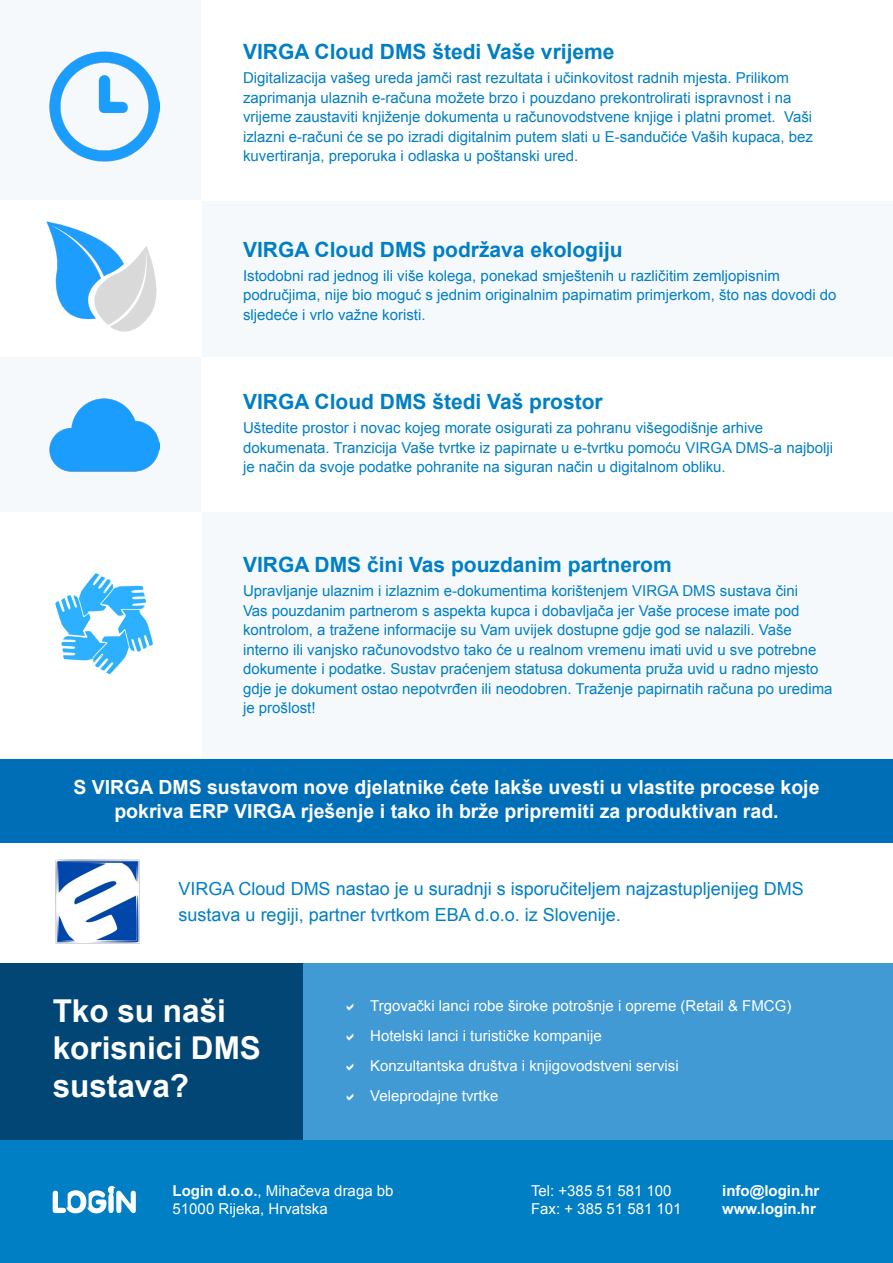
<style>
.page{position:relative;width:893px;height:1263px;background:#fff}
.page>*{position:absolute;margin:0;border:0;box-sizing:border-box;transform-origin:0 0}
.t1{font:700 31.5px/37.8px "Arial";color:#fff}
.t2{font:700 21px "Arial";color:#007fc5}
.t3{font:700 19.5px/24px "Arial";color:#fff;text-align:center}
.t4{font:18px/25.5px "Arial";color:#007fc5}
.t5{font:15px/19.5px "Arial";color:#007fc5}
.t6{font:15px/18px "Arial";color:#fff}
.t7{font:700 15px/18px "Arial";color:#fff}
.s1{font-weight:700}
</style>
<div class="page">
<div style="left:302px;top:963px;width:591px;height:177px;background:#429ad4"></div>
<div style="left:0;top:963px;width:302px;height:177px;background:#014675"></div>
<div style="left:0;top:0;width:202px;height:200px;background:#f6f9fc"></div>
<img style="left:49px;top:52px;width:110px;height:109px">
<div style="left:202px;top:200px;width:691px;height:157px;background:#f6f9fc"></div>
<img style="left:46px;top:221px;width:110px;height:110px">
<div style="left:0;top:357px;width:202px;height:155px;background:#f6f9fc"></div>
<img style="left:49px;top:398px;width:110px;height:74px">
<div style="left:202px;top:512px;width:691px;height:247px;background:#f6f9fc"></div>
<img style="left:55px;top:573px;width:98px;height:102px">
<img style="left:55px;top:860px;width:84px;height:84px">
<div style="left:0;top:759px;width:893px;height:84px;background:#006db7"></div>
<div style="left:0;top:1140px;width:893px;height:123px;background:#007fc5"></div>
<svg style="left:53px;top:1186px;width:83px;height:27px"></svg>
<p class="t2" style="left:243px;top:38px;width:373px">VIRGA Cloud DMS štedi Vaše vrijeme</p>
<p class="t5" style="left:243px;top:69px;width:571px">Digitalizacija vašeg ureda jamči rast rezultata i učinkovitost radnih mjesta. Prilikom zaprimanja ulaznih e-računa možete brzo i pouzdano prekontrolirati ispravnost i na vrijeme zaustaviti knjiženje dokumenta u računovodstvene knjige i platni promet. Vaši izlazni e-računi će se po izradi digitalnim putem slati u E-sandučiće Vaših kupaca, bez kuvertiranja, preporuka i odlaska u poštanski ured.</p>
<p class="t2" style="left:243px;top:235px;width:381px">VIRGA Cloud DMS podržava ekologiju</p>
<p class="t5" style="left:243px;top:266px;width:595px">Istodobni rad jednog ili više kolega, ponekad smještenih u različitim zemljopisnim područjima, nije bio moguć s jednim originalnim papirnatim primjerkom, što nas dovodi do sljedeće i vrlo važne koristi.</p>
<p class="t2" style="left:243px;top:388px;width:361px">VIRGA Cloud DMS štedi Vaš prostor</p>
<p class="t5" style="left:243px;top:418px;width:591px">Uštedite prostor i novac kojeg morate osigurati za pohranu višegodišnje arhive dokumenata. Tranzicija Vaše tvrtke iz papirnate u e-tvrtku pomoću VIRGA DMS-a najbolji je način da svoje podatke pohranite na siguran način u digitalnom obliku.</p>
<p class="t2" style="left:243px;top:551px;width:430px">VIRGA DMS čini Vas pouzdanim partnerom</p>
<p class="t5" style="left:243px;top:581px;width:591px">Upravljanje ulaznim i izlaznim e-dokumentima korištenjem VIRGA DMS sustava čini<br>Vas pouzdanim partnerom s aspekta kupca i dobavljača jer Vaše procese imate pod kontrolom, a tražene informacije su Vam uvijek dostupne gdje god se nalazili. Vaše interno ili vanjsko računovodstvo tako će u realnom vremenu imati uvid u sve potrebne dokumente i podatke. Sustav praćenjem statusa dokumenta pruža uvid u radno mjesto gdje je dokument ostao nepotvrđen ili neodobren. Traženje papirnatih računa po uredima je prošlost!</p>
<p class="t3" style="left:73px;top:776px;width:747px">S VIRGA DMS sustavom nove djelatnike ćete lakše uvesti u vlastite procese koje pokriva ERP VIRGA rješenje i tako ih brže pripremiti za produktivan rad.</p>
<p class="t4" style="left:179px;top:876px;width:627px">VIRGA Cloud DMS nastao je u suradnji s isporučiteljem najzastupljenijeg DMS sustava u regiji, partner tvrtkom EBA d.o.o. iz Slovenije.</p>
<p class="t1" style="left:53px;top:993px;width:210px">Tko su naši korisnici DMS sustava?</p>
<p class="t6" style="left:370px;top:997px;width:423px">Trgovački lanci robe široke potrošnje i opreme (Retail &amp; FMCG)</p>
<p class="t6" style="left:370px;top:1027px;width:233px">Hotelski lanci i turističke kompanije</p>
<p class="t6" style="left:370px;top:1057px;width:310px">Konzultantska društva i knjigovodstveni servisi</p>
<p class="t6" style="left:370px;top:1087px;width:130px">Veleprodajne tvrtke</p>
<p class="t6" style="left:173px;top:1182px;width:222px"><span class="s1">Login d.o.o.</span>, Mihačeva draga bb<br>51000 Rijeka, Hrvatska</p>
<p class="t6" style="left:531px;top:1182px;width:152px">Tel: +385 51 581 100<br>Fax: + 385 51 581 101</p>
<p class="t7" style="left:722px;top:1182px;width:99px">info@login.hr www.login.hr</p>
</div>
